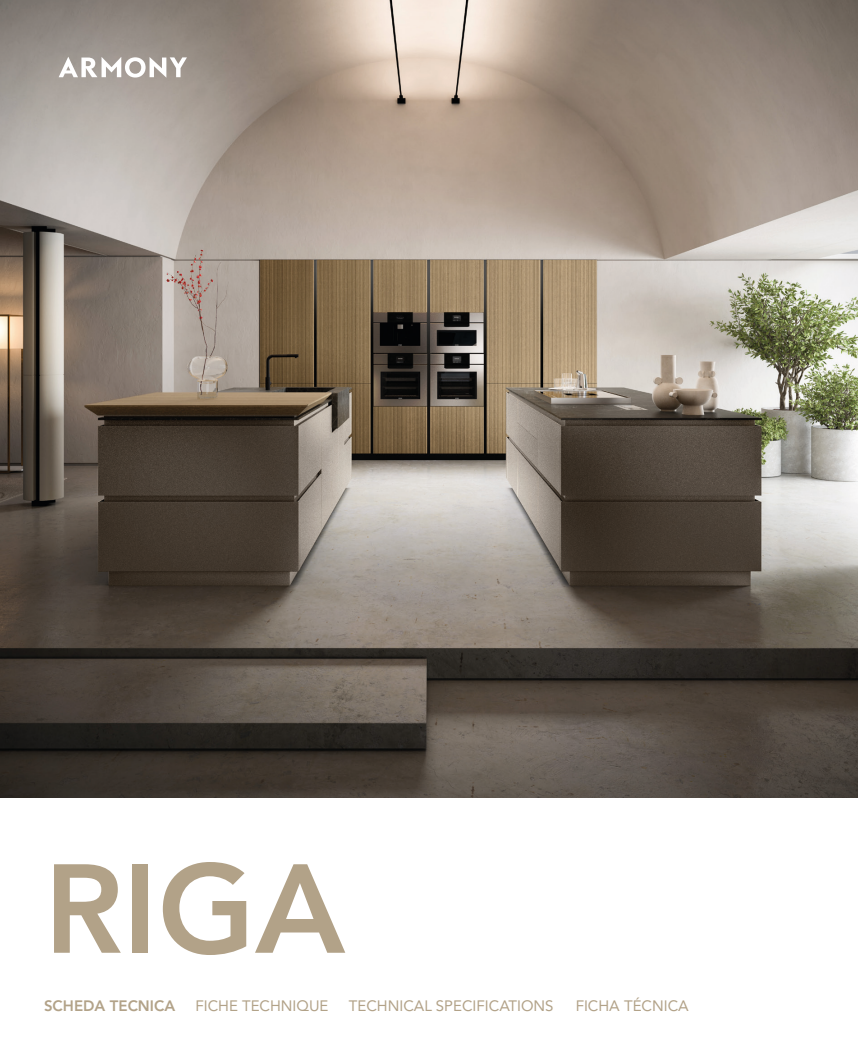
<style>
.page{position:relative;width:858px;height:1063px;background:#fff}
.page>*{position:absolute;margin:0;border:0;box-sizing:border-box;transform-origin:0 0}
.t1{font:800 125px "Avenir LT Std";color:#b2a288}
.t2{font:15px "Avenir LT Std";color:#b2a288}
.t3{font:800 15px "Avenir LT Std";color:#b2a288}
</style>
<div class="page">
<img style="left:0;top:0;width:857px;height:797px">
<svg style="left:59px;top:57px;width:128px;height:21px"></svg>
<h1 class="t1" style="left:44px;top:857px;width:303px">RIGA</h1>
<p class="t3" style="left:44px;top:999px;width:133px">SCHEDA TECNICA</p>
<p class="t2" style="left:195px;top:997px;width:134px">FICHE TECHNIQUE</p>
<p class="t2" style="left:349px;top:997px;width:206px">TECHNICAL SPECIFICATIONS</p>
<p class="t2" style="left:575px;top:997px;width:115px">FICHA TÉCNICA</p>
</div>
